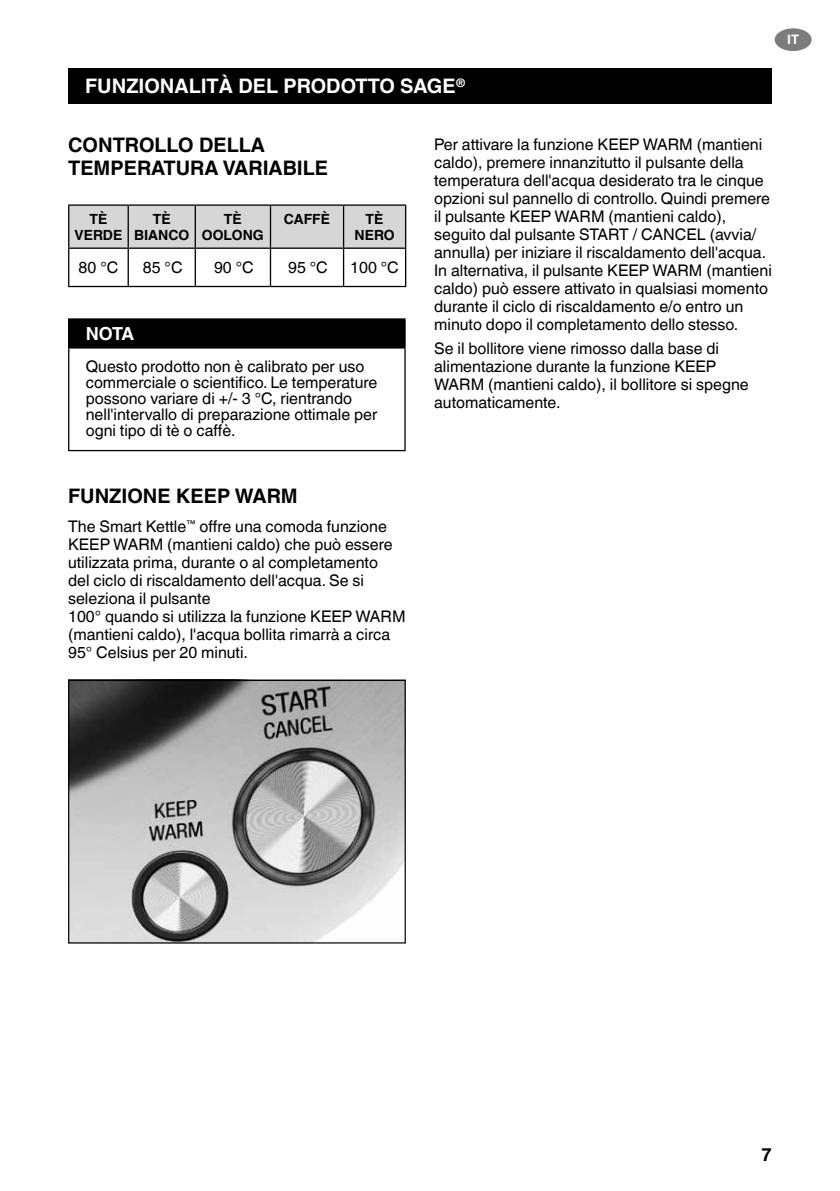
<style>
.page{position:relative;width:840px;height:1191px;background:#fff}
.page>*{position:absolute;margin:0;border:0;box-sizing:border-box;transform-origin:0 0}
.t1{font:700 20px/23px "Helvetica World";color:#000}
.t2{font:700 20px "Helvetica World";color:#fff}
.t3{font:700 18px "Helvetica World";color:#fff}
.t4{font:700 18px "Helvetica World";color:#000}
.t5{font:16px/18px "Helvetica World";color:#000}
.t6{font:700 14px/16px "Helvetica World";color:#000;text-align:center}
.t7{font:700 13px "Helvetica World";color:#fff}
</style>
<div class="page">
<div style="left:774px;top:28px;width:37px;height:23px;background:#7c7c7c;border-radius:50%"></div>
<div style="left:68px;top:68px;width:703px;height:36px;background:#000"></div>
<svg style="left:69px;top:206px;width:336px;height:80px"></svg>
<hr style="left:68px;top:204px;width:60px;height:2px;background:#000">
<hr style="left:68px;top:206px;width:1px;height:41px;background:#000">
<hr style="left:128px;top:204px;width:67px;height:2px;background:#000">
<hr style="left:127px;top:206px;width:2px;height:41px;background:#000">
<hr style="left:195px;top:204px;width:75px;height:2px;background:#000">
<hr style="left:194px;top:206px;width:2px;height:41px;background:#000">
<hr style="left:270px;top:204px;width:73px;height:2px;background:#000">
<hr style="left:270px;top:206px;width:1px;height:41px;background:#000">
<hr style="left:343px;top:204px;width:63px;height:2px;background:#000">
<hr style="left:343px;top:206px;width:1px;height:41px;background:#000">
<hr style="left:405px;top:206px;width:1px;height:41px;background:#000">
<hr style="left:68px;top:249px;width:1px;height:37px;background:#000">
<hr style="left:127px;top:249px;width:2px;height:37px;background:#000">
<hr style="left:194px;top:249px;width:2px;height:37px;background:#000">
<hr style="left:270px;top:249px;width:1px;height:37px;background:#000">
<hr style="left:343px;top:249px;width:1px;height:37px;background:#000">
<hr style="left:405px;top:249px;width:1px;height:37px;background:#000">
<hr style="left:68px;top:286px;width:60px;height:1px;background:#000">
<hr style="left:128px;top:286px;width:67px;height:1px;background:#000">
<hr style="left:195px;top:286px;width:75px;height:1px;background:#000">
<hr style="left:270px;top:286px;width:73px;height:1px;background:#000">
<hr style="left:343px;top:286px;width:63px;height:1px;background:#000">
<hr style="left:68px;top:247px;width:60px;height:2px;background:#000">
<hr style="left:128px;top:247px;width:67px;height:2px;background:#000">
<hr style="left:195px;top:247px;width:75px;height:2px;background:#000">
<hr style="left:270px;top:247px;width:73px;height:2px;background:#000">
<hr style="left:343px;top:247px;width:63px;height:2px;background:#000">
<div style="left:69px;top:319px;width:336px;height:29px;background:#000"></div>
<svg style="left:68px;top:320px;width:1px;height:27px"></svg>
<hr style="left:68px;top:318px;width:337px;height:2px;background:#000">
<hr style="left:68px;top:348px;width:1px;height:102px;background:#000">
<hr style="left:404px;top:348px;width:1px;height:102px;background:#000">
<hr style="left:68px;top:450px;width:337px;height:1px;background:#000">
<hr style="left:68px;top:347px;width:337px;height:1px;background:#000">
<img style="left:70px;top:682px;width:333px;height:259px">
<div style="left:68px;top:680px;width:337px;height:263px;border:1px solid #000"></div>
<p class="t2" style="left:85px;top:75px;width:382px">FUNZIONALITÀ DEL PRODOTTO SAGE<sup>®</sup></p>
<p class="t7" style="left:786px;top:32px;width:13px">IT</p>
<p class="t1" style="left:68px;top:134px;width:261px">CONTROLLO DELLA<br>TEMPERATURA VARIABILE</p>
<p class="t6" style="left:74px;top:211px;width:49px">TÈ<br>VERDE</p>
<p class="t6" style="left:134px;top:211px;width:57px">TÈ<br>BIANCO</p>
<p class="t6" style="left:202px;top:211px;width:63px">TÈ<br>OOLONG</p>
<p class="t6" style="left:284px;top:211px;width:48px">CAFFÈ</p>
<p class="t6" style="left:354px;top:211px;width:42px">TÈ<br>NERO</p>
<p class="t5" style="left:79px;top:259px;width:41px">80 °C</p>
<p class="t5" style="left:143px;top:259px;width:41px">85 °C</p>
<p class="t5" style="left:214px;top:259px;width:41px">90 °C</p>
<p class="t5" style="left:288px;top:259px;width:41px">95 °C</p>
<p class="t5" style="left:350px;top:259px;width:50px">100 °C</p>
<p class="t3" style="left:86px;top:323px;width:50px">NOTA</p>
<p class="t5" style="left:86px;top:358px;width:293px;line-height:16px">Questo prodotto non è calibrato per uso commerciale o scientifico. Le temperature possono variare di +/- 3 °C, rientrando nell'intervallo di preparazione ottimale per ogni tipo di tè o caffè.</p>
<p class="t5" style="left:434px;top:135px;width:339px">Per attivare la funzione KEEP WARM (mantieni caldo), premere innanzitutto il pulsante della temperatura dell'acqua desiderato tra le cinque opzioni sul pannello di controllo. Quindi premere il pulsante KEEP WARM (mantieni caldo), seguito dal pulsante START / CANCEL (avvia/ annulla) per iniziare il riscaldamento dell'acqua.<br>In alternativa, il pulsante KEEP WARM (mantieni caldo) può essere attivato in qualsiasi momento durante il ciclo di riscaldamento e/o entro un minuto dopo il completamento dello stesso.</p>
<p class="t5" style="left:434px;top:339px;width:316px">Se il bollitore viene rimosso dalla base di alimentazione durante la funzione KEEP WARM (mantieni caldo), il bollitore si spegne automaticamente.</p>
<p class="t1" style="left:68px;top:484px;width:231px">FUNZIONE KEEP WARM</p>
<p class="t5" style="left:68px;top:517px;width:339px">The Smart Kettle<sup>™</sup> offre una comoda funzione KEEP WARM (mantieni caldo) che può essere utilizzata prima, durante o al completamento<br>del ciclo di riscaldamento dell'acqua. Se si seleziona il pulsante<br>100° quando si utilizza la funzione KEEP WARM (mantieni caldo), l'acqua bollita rimarrà a circa 95° Celsius per 20 minuti.</p>
<p class="t4" style="left:761px;top:1143px;width:12px">7</p>
</div>
